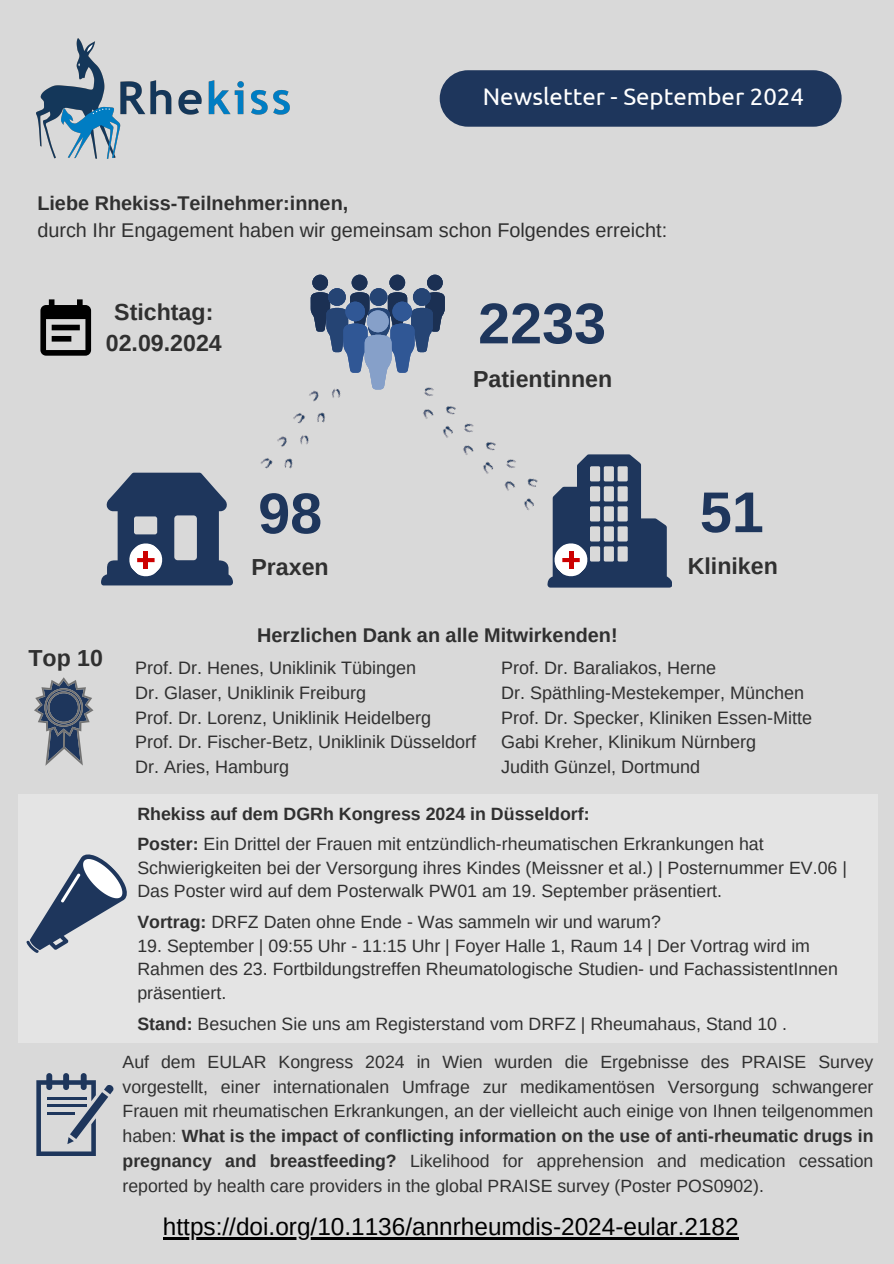
<style>
.page{position:relative;width:894px;height:1264px;background:#fff}
.page>*{position:absolute;margin:0;border:0;box-sizing:border-box;transform-origin:0 0}
.t1{font:700 57.45px "Arimo";color:#1e365c}
.t2{font:24.3px "Arimo";color:#000}
.t3{font:24px "Ubuntu";color:#fff}
.t4{font:700 23.1px/31.5px "Arimo";color:#303030;text-align:center}
.t5{font:19.8px/27px "Arimo";color:#303030}
.t6{font:700 19.8px "Arimo";color:#303030}
.t7{font:18px/24.8px "Arimo";color:#303030}
.t8{font:17.7px/24.8px "Arimo";color:#303030}
.t9{font:700 17.7px "Arimo";color:#303030}
.s1{font-weight:700}
</style>
<div class="page">
<div style="left:0;top:0;width:893px;height:1263px;background:#d9d9d9"></div>
<img style="left:36px;top:38px;width:254px;height:120px">
<svg style="left:310px;top:275px;width:134px;height:114px"></svg>
<div style="left:367px;top:310px;width:21px;height:22px;background:#86a0c9;border-radius:50%"></div>
<svg style="left:36px;top:1073px;width:78px;height:82px"></svg>
<svg style="left:547px;top:454px;width:124px;height:133px"></svg>
<hr style="left:569px;top:551px;width:4px;height:17px;background:#c00">
<hr style="left:562px;top:558px;width:17px;height:4px;background:#c00">
<svg style="left:101px;top:473px;width:132px;height:112px"></svg>
<hr style="left:144px;top:551px;width:4px;height:18px;background:#c00">
<svg style="left:137px;top:558px;width:17px;height:4px"></svg>
<img style="left:293px;top:373px;width:51px;height:50px">
<img style="left:260px;top:419px;width:52px;height:50px">
<img style="left:406px;top:382px;width:50px;height:55px">
<img style="left:446px;top:418px;width:50px;height:56px">
<img style="left:488px;top:454px;width:60px;height:58px">
<svg style="left:40px;top:299px;width:51px;height:57px"></svg>
<div style="left:439px;top:70px;width:402px;height:57px;background:#1e365c;border-radius:28px"></div>
<svg style="left:34px;top:677px;width:59px;height:88px"></svg>
<div style="left:18px;top:794px;width:859px;height:248px;background:#e4e4e4"></div>
<svg style="left:26px;top:854px;width:101px;height:99px"></svg>
<hr style="left:163px;top:1236px;width:575px;height:3px;background:#000">
<p class="t3" style="left:482px;top:83px;width:322px">Newsletter - September 2024</p>
<p class="t5" style="left:37px;top:190px;width:631px"><span class="s1">Liebe Rhekiss-Teilnehmer:innen,<br></span>durch Ihr Engagement haben wir gemeinsam schon Folgendes erreicht:</p>
<h3 class="t4" style="left:106px;top:296px;width:117px">Stichtag:<br>02.09.2024</h3>
<p class="t1" style="left:478px;top:291px;width:129px">2233</p>
<p class="t4" style="left:473px;top:363px;width:140px">Patientinnen</p>
<p class="t1" style="left:258px;top:481px;width:65px">98</p>
<h1 class="t4" style="left:251px;top:551px;width:79px">Praxen</h1>
<p class="t6" style="left:257px;top:624px;width:362px">Herzlichen Dank an alle Mitwirkenden!</p>
<p class="t1" style="left:699px;top:480px;width:65px">51</p>
<h5 class="t4" style="left:687px;top:550px;width:92px">Kliniken</h5>
<p class="t4" style="left:28px;top:642px;width:76px">Top 10</p>
<h2 class="t7" style="left:501px;top:655px;width:312px">Prof. Dr. Baraliakos, Herne<br>Dr. Späthling-Mestekemper, München<br>Prof. Dr. Specker, Kliniken Essen-Mitte<br>Gabi Kreher, Klinikum Nürnberg<br>Judith Günzel, Dortmund</h2>
<h2 class="t9" style="left:137px;top:803px;width:454px">Rhekiss auf dem DGRh Kongress 2024 in Düsseldorf:</h2>
<h2 class="t8" style="left:137px;top:832px;width:711px;line-height:23.5px"><span class="s1">Poster:</span> Ein Drittel der Frauen mit entzündlich-rheumatischen Erkrankungen hat<br>Schwierigkeiten bei der Versorgung ihres Kindes (Meissner et al.) | Posternummer EV.06 |</h2>
<p class="t8" style="left:137px;top:878px;width:586px">Das Poster wird auf dem Posterwalk PW01 am 19. September präsentiert.</p>
<h4 class="t8" style="left:137px;top:909px;width:525px"><span class="s1">Vortrag:</span> DRFZ Daten ohne Ende - Was sammeln wir und warum?</h4>
<h5 class="t8" style="left:137px;top:933px;width:701px;line-height:23.5px">19. September | 09:55 Uhr - 11:15 Uhr | Foyer Halle 1, Raum 14 | Der Vortrag wird im<br>Rahmen des 23. Fortbildungstreffen Rheumatologische Studien- und FachassistentInnen präsentiert.</h5>
<h5 class="t8" style="left:137px;top:1010px;width:651px"><span class="s1">Stand:</span> Besuchen Sie uns am Registerstand vom DRFZ | Rheumahaus, Stand 10 .</h5>
<p class="t7" style="left:135px;top:655px;width:342px">Prof. Dr. Henes, Uniklinik Tübingen<br>Dr. Glaser, Uniklinik Freiburg<br>Prof. Dr. Lorenz, Uniklinik Heidelberg<br>Prof. Dr. Fischer-Betz, Uniklinik Düsseldorf Dr. Aries, Hamburg</p>
<p class="t8" style="left:122px;top:1049px;width:752px;text-align:justify">Auf dem EULAR Kongress 2024 in Wien wurden die Ergebnisse des PRAISE Survey vorgestellt, einer internationalen Umfrage zur medikamentösen Versorgung schwangerer Frauen mit rheumatischen Erkrankungen, an der vielleicht auch einige von Ihnen teilgenommen haben: <span class="s1">What is the impact of conflicting information on the use of anti-rheumatic drugs in pregnancy and breastfeeding?</span> Likelihood for apprehension and medication cessation reported by health care providers in the global PRAISE survey (Poster POS0902).</p>
<h6 class="t2" style="left:163px;top:1212px;width:577px">https://doi.org/10.1136/annrheumdis-2024-eular.2182</h6>
</div>
